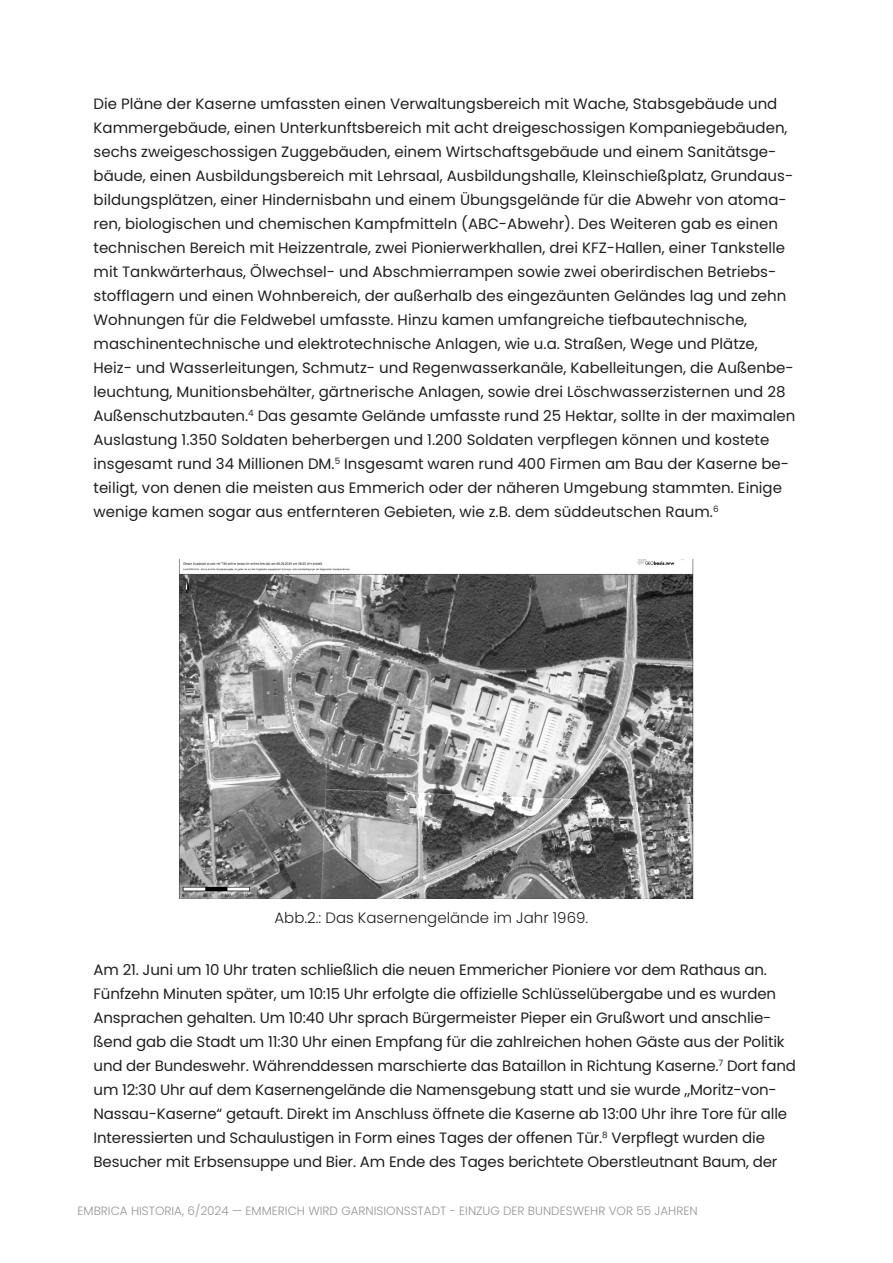
<style>
.page{position:relative;width:893px;height:1263px;background:#fff}
.page>*{position:absolute;margin:0;border:0;box-sizing:border-box;transform-origin:0 0}
.t1{font:15px/24px "Poppins";color:#231f20}
.t2{font:300 15px "Poppins";color:#231f20}
.t3{font:300 12px "Poppins";color:#939598}
</style>
<div class="page">
<img style="left:179px;top:560px;width:515px;height:338px">
<p class="t1" style="left:94px;top:92px;width:703px">Die Pläne der Kaserne umfassten einen Verwaltungsbereich mit Wache, Stabsgebäude und Kammergebäude, einen Unterkunftsbereich mit acht dreigeschossigen Kompaniegebäuden, sechs zweigeschossigen Zuggebäuden, einem Wirtschaftsgebäude und einem Sanitätsge&shy;bäude, einen Ausbildungsbereich mit Lehrsaal, Ausbildungshalle, Kleinschießplatz, Grundaus&shy;bildungsplätzen, einer Hindernisbahn und einem Übungsgelände für die Abwehr von atoma&shy;ren, biologischen und chemischen Kampfmitteln (ABC-Abwehr). Des Weiteren gab es einen technischen Bereich mit Heizzentrale, zwei Pionierwerkhallen, drei KFZ-Hallen, einer Tankstelle mit Tankwärterhaus, Ölwechsel- und Abschmierrampen sowie zwei oberirdischen Betriebs&shy;stofflagern und einen Wohnbereich, der außerhalb des eingezäunten Geländes lag und zehn Wohnungen für die Feldwebel umfasste. Hinzu kamen umfangreiche tiefbautechnische, maschinentechnische und elektrotechnische Anlagen, wie u.a. Straßen, Wege und Plätze, Heiz- und Wasserleitungen, Schmutz- und Regenwasserkanäle, Kabelleitungen, die Außenbe&shy;leuchtung, Munitionsbehälter, gärtnerische Anlagen, sowie drei Löschwasserzisternen und 28<br>Außenschutzbauten.<sup>4</sup> Das gesamte Gelände umfasste rund 25 Hektar, sollte in der maximalen Auslastung 1.350 Soldaten beherbergen und 1.200 Soldaten verpflegen können und kostete insgesamt rund 34 Millionen DM.<sup>5</sup> Insgesamt waren rund 400 Firmen am Bau der Kaserne be&shy;teiligt, von denen die meisten aus Emmerich oder der näheren Umgebung stammten. Einige wenige kamen sogar aus entfernteren Gebieten, wie z.B. dem süddeutschen Raum.<sup>6</sup></p>
<p class="t2" style="left:274px;top:908px;width:315px">Abb.2.: Das Kasernengelände im Jahr 1969.</p>
<p class="t1" style="left:94px;top:958px;width:704px">Am 21. Juni um 10 Uhr traten schließlich die neuen Emmericher Pioniere vor dem Rathaus an.<br>Fünfzehn Minuten später, um 10:15 Uhr erfolgte die offizielle Schlüsselübergabe und es wurden Ansprachen gehalten. Um 10:40 Uhr sprach Bürgermeister Pieper ein Grußwort und anschlie&shy;ßend gab die Stadt um 11:30 Uhr einen Empfang für die zahlreichen hohen Gäste aus der Politik und der Bundeswehr. Währenddessen marschierte das Bataillon in Richtung Kaserne.<sup>7</sup> Dort fand um 12:30 Uhr auf dem Kasernengelände die Namensgebung statt und sie wurde „Moritz-von-Nassau-Kaserne“ getauft. Direkt im Anschluss öffnete die Kaserne ab 13:00 Uhr ihre Tore für alle Interessierten und Schaulustigen in Form eines Tages der offenen Tür.<sup>8</sup> Verpflegt wurden die Besucher mit Erbsensuppe und Bier. Am Ende des Tages berichtete Oberstleutnant Baum, der</p>
<p class="t3" style="left:78px;top:1203px;width:622px">EMBRICA HISTORIA, 6/2024 — EMMERICH WIRD GARNISIONSSTADT - EINZUG DER BUNDESWEHR VOR 55 JAHREN</p>
</div>
